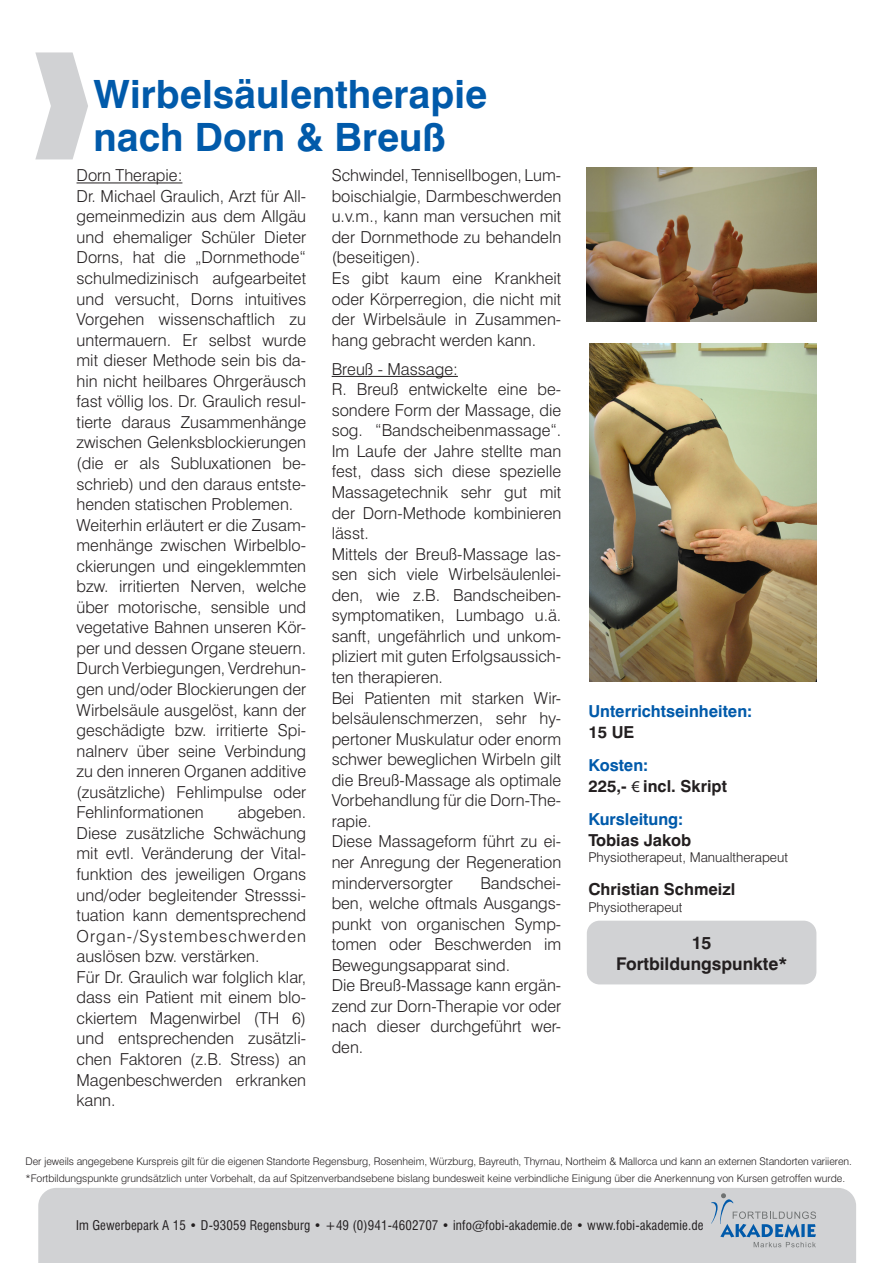
<style>
.page{position:relative;width:893px;height:1263px;background:#fff}
.page>*{position:absolute;margin:0;border:0;box-sizing:border-box;transform-origin:0 0}
.t1{font:700 39px "Swiss 721 BT";color:#015aaa}
.t2{font:700 17.55px "Swiss 721 BT";color:#231f20}
.t3{font:300 16.5px/20.5px "Swiss 721 BT";color:#231f20;text-align:justify}
.t4{font:700 16.5px/20.5px "Swiss 721 BT";color:#015aaa}
.t5{font:700 16.5px "Swiss 721 BT";color:#231f20}
.t6{font:300 13.5px "Swiss 721 BT";color:#231f20}
.t7{font:condensed 13.05px "Swiss 721 BT";letter-spacing:.01em;color:#231f20}
.t8{font:300 10.5px/16.5px "Swiss 721 BT";color:#231f20}
.s1{font-family:"Myriad Pro";font-weight:400}
.s2{color:#231f20}
</style>
<div class="page">
<div style="left:38px;top:1188px;width:818px;height:75px;background:#d1d2d4"></div>
<hr style="left:77px;top:183px;width:105px;height:1px;background:#231f20">
<svg style="left:711px;top:1193px;width:105px;height:54px;background:#b2bec9"></svg>
<hr style="left:332px;top:376px;width:126px;height:1px;background:#231f20">
<img style="left:587px;top:168px;width:229px;height:153px">
<img style="left:590px;top:344px;width:226px;height:338px">
<div style="left:587px;top:921px;width:229px;height:63px;background:#d1d2d4;border-radius:13px"></div>
<p class="t1" style="left:94px;top:70px;width:395px">Wirbelsäulentherapie</p>
<p class="t1" style="left:94px;top:114px;width:354px">nach Dorn &amp; Breuß</p>
<p class="t3" style="left:77px;top:165px;width:107px">Dorn Therapie:</p>
<p class="t3" style="left:77px;top:185px;width:231px">Dr. Michael Graulich, Arzt für All&shy;gemeinmedizin aus dem Allgäu und ehemaliger Schüler Dieter Dorns, hat die „Dornmethode“ schulmedizinisch aufgearbeitet und versucht, Dorns intuitives Vorgehen wissenschaftlich zu untermauern. Er selbst wurde mit dieser Methode sein bis da&shy;hin nicht heilbares Ohrgeräusch fast völlig los. Dr. Graulich resul&shy;tierte daraus Zusammenhänge zwischen Gelenksblockierungen (die er als Subluxationen be&shy;schrieb) und den daraus entste&shy;henden statischen Problemen.</p>
<p class="t3" style="left:77px;top:514px;width:231px">Weiterhin erläutert er die Zusam&shy;menhänge zwischen Wirbelblo&shy;ckierungen und eingeklemmten bzw. irritierten Nerven, welche über motorische, sensible und vegetative Bahnen unseren Kör&shy;per und dessen Organe steuern.</p>
<p class="t3" style="left:77px;top:658px;width:231px">Durch Verbiegungen, Verdrehun&shy;gen und/oder Blockierungen der Wirbelsäule ausgelöst, kann der geschädigte bzw. irritierte Spi&shy;nalnerv über seine Verbindung zu den inneren Organen additive (zusätzliche) Fehlimpulse oder Fehlinformationen</p>
<p class="t3" style="left:332px;top:165px;width:231px">Schwindel, Tennisellbogen, Lum&shy;boischialgie, Darmbeschwerden u.v.m., kann man versuchen mit der Dornmethode zu behandeln (beseitigen).</p>
<p class="t3" style="left:332px;top:268px;width:231px">Es gibt kaum eine Krankheit oder Körperregion, die nicht mit der Wirbelsäule in Zusammen&shy;hang gebracht werden kann.</p>
<p class="t3" style="left:332px;top:358px;width:128px">Breuß - Massage:</p>
<p class="t3" style="left:332px;top:379px;width:231px">R. Breuß entwickelte eine be&shy;sondere Form der Massage, die sog. “Bandscheibenmassage“.<br>Im Laufe der Jahre stellte man fest, dass sich diese spezielle Massagetechnik sehr gut mit der Dorn-Methode kombinieren lässt.</p>
<p class="t3" style="left:332px;top:543px;width:231px">Mittels der Breuß-Massage las&shy;sen sich viele Wirbelsäulenlei&shy;den, wie z.B. Bandscheiben&shy;symptomatiken, Lumbago u.ä. sanft, ungefährlich und unkom&shy;pliziert mit guten Erfolgsaussich&shy;ten therapieren.</p>
<p class="t3" style="left:332px;top:687px;width:231px">Bei Patienten mit starken Wir&shy;belsäulenschmerzen, sehr hy&shy;pertoner Muskulatur oder enorm schwer beweglichen Wirbeln gilt die Breuß-Massage als optimale Vorbehandlung für die Dorn-The&shy;rapie.</p>
<p class="t3" style="left:332px;top:831px;width:231px">Diese Massageform führt zu ei&shy;ner Anregung der Regeneration minderversorgter</p>
<p class="t3" style="left:77px;top:802px;width:231px;text-indent:161px">abgeben.<br>Diese zusätzliche Schwächung mit evtl. Veränderung der Vital&shy;funktion des jeweiligen Organs und/oder begleitender Stresssi&shy;tuation kann dementsprechend Organ-/Systembeschwerden auslösen bzw. verstärken.</p>
<p class="t3" style="left:77px;top:966px;width:231px">Für Dr. Graulich war folglich klar, dass ein Patient mit einem blo&shy;ckiertem Magenwirbel (TH 6) und entsprechenden zusätzli&shy;chen Faktoren (z.B. Stress) an Magenbeschwerden erkranken kann.</p>
<p class="t3" style="left:332px;top:872px;width:231px;text-indent:149px">Bandschei&shy;ben, welche oftmals Ausgangs&shy;punkt von organischen Symp&shy;tomen oder Beschwerden im Bewegungsapparat sind.</p>
<p class="t3" style="left:332px;top:975px;width:231px">Die Breuß-Massage kann ergän&shy;zend zur Dorn-Therapie vor oder nach dieser durchgeführt wer&shy;den.</p>
<p class="t4" style="left:588px;top:701px;width:165px">Unterrichtseinheiten:</p>
<p class="t5" style="left:588px;top:722px;width:48px">15 UE</p>
<p class="t4" style="left:588px;top:755px;width:61px">Kosten:</p>
<p class="t5" style="left:588px;top:776px;width:140px">225,- <span class="s1">€</span> incl. Skript</p>
<p class="t4" style="left:588px;top:809px;width:105px">Kursleitung:<br><span class="s2">Tobias Jakob</span></p>
<p class="t6" style="left:588px;top:849px;width:201px">Physiotherapeut, Manualtherapeut</p>
<p class="t5" style="left:588px;top:879px;width:148px">Christian Schmeizl</p>
<p class="t6" style="left:588px;top:899px;width:96px">Physiotherapeut</p>
<p class="t2" style="left:692px;top:932px;width:21px">15</p>
<p class="t2" style="left:616px;top:953px;width:173px">Fortbildungspunkte*</p>
<p class="t8" style="left:26px;top:1153px;width:828px">Der jeweils angegebene Kurspreis gilt für die eigenen Standorte Regensburg, Rosenheim, Würzburg, Bayreuth, Thyrnau, Northeim &amp; Mallorca und kann an externen Standorten variieren. *Fortbildungspunkte grundsätzlich unter Vorbehalt, da auf Spitzenverbandsebene bislang bundesweit keine verbindliche Einigung über die Anerkennung von Kursen getroffen wurde.</p>
<p class="t7" style="left:76px;top:1217px;width:629px">Im Gewerbepark A 15 • D-93059 Regensburg • +49 (0)941-4602707 • info@fobi-akademie.de • www.fobi-akademie.de</p>
</div>
